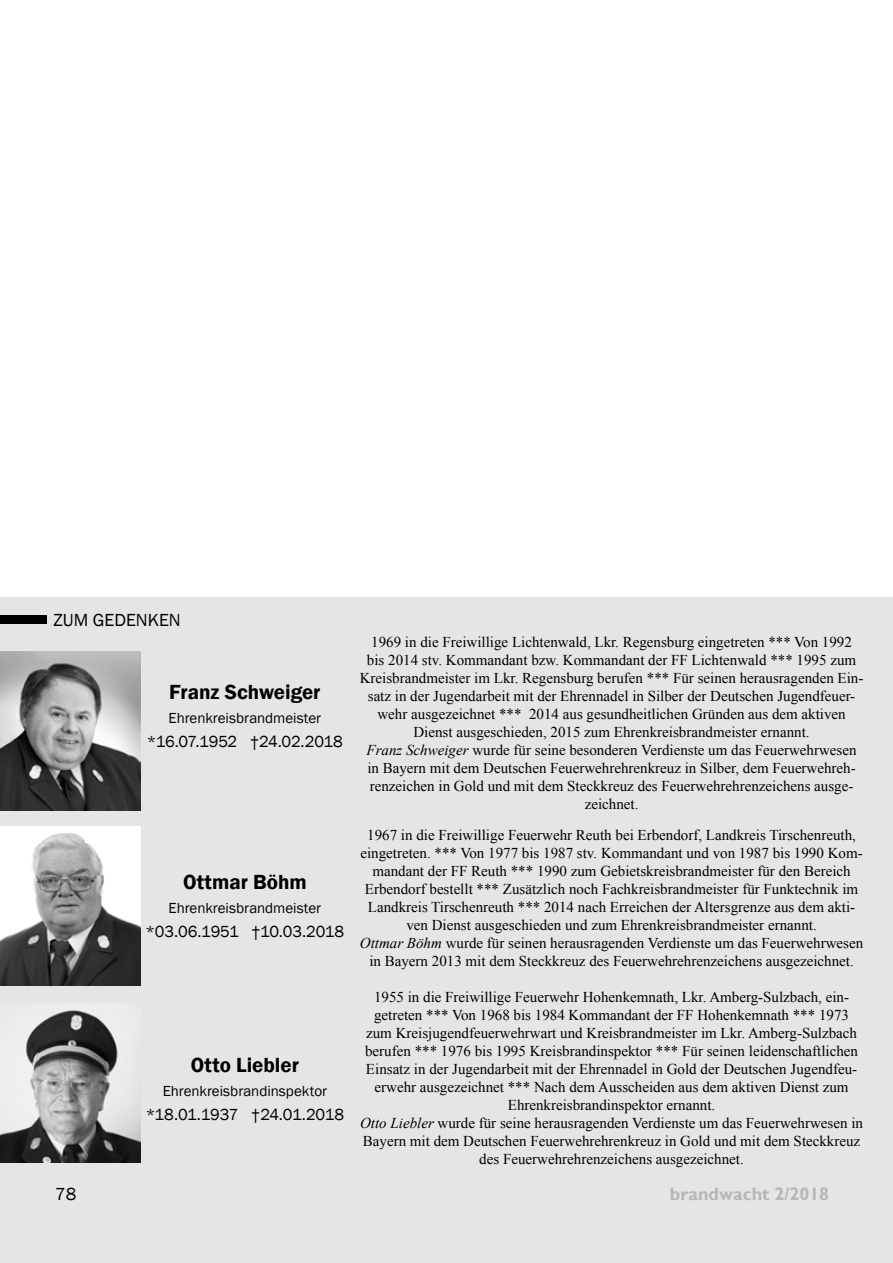
<style>
.page{position:relative;width:893px;height:1263px;background:#fff}
.page>*{position:absolute;margin:0;border:0;box-sizing:border-box;transform-origin:0 0}
.t1{font:600 21px "Franklin Gothic";color:#000}
.t2{font:700 18px "Gill Sans";color:#b6b7b6}
.t3{font:18px "Franklin Gothic";color:#000}
.t4{font:16.5px "Franklin Gothic";letter-spacing:-.01em;color:#000}
.t5{font:15px/18px "Times New Roman";color:#000;text-align:center}
.t6{font:15px "Franklin Gothic";color:#000}
.s1{font-style:italic}
</style>
<div class="page">
<div style="left:0;top:597px;width:893px;height:666px;background:#e4e5e4"></div>
<div style="left:0;top:616px;width:46px;height:8px;background:#000"></div>
<img style="left:0;top:1008px;width:140px;height:154px">
<img style="left:0;top:826px;width:140px;height:159px">
<img style="left:0;top:652px;width:140px;height:159px">
<p class="t3" style="left:54px;top:609px;width:129px">ZUM GEDENKEN</p>
<h1 class="t1" style="left:169px;top:679px;width:153px">Franz Schweiger</h1>
<p class="t6" style="left:169px;top:709px;width:154px">Ehrenkreisbrandmeister</p>
<p class="t4" style="left:147px;top:732px;width:198px">*16.07.1952 †24.02.2018</p>
<h1 class="t1" style="left:183px;top:869px;width:125px">Ottmar Böhm</h1>
<p class="t6" style="left:169px;top:898px;width:154px">Ehrenkreisbrandmeister</p>
<p class="t4" style="left:146px;top:921px;width:200px">*03.06.1951 †10.03.2018</p>
<h1 class="t1" style="left:191px;top:1052px;width:110px">Otto Liebler</h1>
<p class="t6" style="left:163px;top:1081px;width:166px">Ehrenkreisbrandinspektor</p>
<p class="t4" style="left:146px;top:1104px;width:200px">*18.01.1937 †24.01.2018</p>
<p class="t5" style="left:360px;top:633px;width:505px">1969 in die Freiwillige Lichtenwald, Lkr. Regensburg eingetreten *** Von 1992<br>bis 2014 stv. Kommandant bzw. Kommandant der FF Lichtenwald *** 1995 zum Kreisbrandmeister im Lkr. Regensburg berufen *** Für seinen herausragenden Ein&shy;satz in der Jugendarbeit mit der Ehrennadel in Silber der Deutschen Jugendfeuer&shy;wehr ausgezeichnet *** 2014 aus gesundheitlichen Gründen aus dem aktiven Dienst ausgeschieden, 2015 zum Ehrenkreisbrandmeister ernannt.<br><span class="s1">Franz Schweiger</span> wurde für seine besonderen Verdienste um das Feuerwehrwesen in Bayern mit dem Deutschen Feuerwehrehrenkreuz in Silber, dem Feuerwehreh&shy;renzeichen in Gold und mit dem Steckkreuz des Feuerwehrehrenzeichens ausge&shy;zeichnet.</p>
<p class="t5" style="left:360px;top:825px;width:505px">1967 in die Freiwillige Feuerwehr Reuth bei Erbendorf, Landkreis Tirschenreuth, eingetreten. *** Von 1977 bis 1987 stv. Kommandant und von 1987 bis 1990 Kom&shy;mandant der FF Reuth *** 1990 zum Gebietskreisbrandmeister für den Bereich Erbendorf bestellt *** Zusätzlich noch Fachkreisbrandmeister für Funktechnik im Landkreis Tirschenreuth *** 2014 nach Erreichen der Altersgrenze aus dem akti&shy;ven Dienst ausgeschieden und zum Ehrenkreisbrandmeister ernannt.<br><span class="s1">Ottmar Böhm</span> wurde für seinen herausragenden Verdienste um das Feuerwehrwesen in Bayern 2013 mit dem Steckkreuz des Feuerwehrehrenzeichens ausgezeichnet.</p>
<p class="t5" style="left:360px;top:988px;width:504px">1955 in die Freiwillige Feuerwehr Hohenkemnath, Lkr. Amberg-Sulzbach, ein&shy;getreten *** Von 1968 bis 1984 Kommandant der FF Hohenkemnath *** 1973 zum Kreisjugendfeuerwehrwart und Kreisbrandmeister im Lkr. Amberg-Sulzbach berufen *** 1976 bis 1995 Kreisbrandinspektor *** Für seinen leidenschaftlichen Einsatz in der Jugendarbeit mit der Ehrennadel in Gold der Deutschen Jugendfeu&shy;erwehr ausgezeichnet *** Nach dem Ausscheiden aus dem aktiven Dienst zum Ehrenkreisbrandinspektor ernannt.<br><span class="s1">Otto Liebler</span> wurde für seine herausragenden Verdienste um das Feuerwehrwesen in Bayern mit dem Deutschen Feuerwehrehrenkreuz in Gold und mit dem Steckkreuz des Feuerwehrehrenzeichens ausgezeichnet.</p>
<p class="t3" style="left:55px;top:1182px;width:23px">78</p>
<p class="t2" style="left:670px;top:1183px;width:161px">brandwacht 2/2018</p>
</div>
